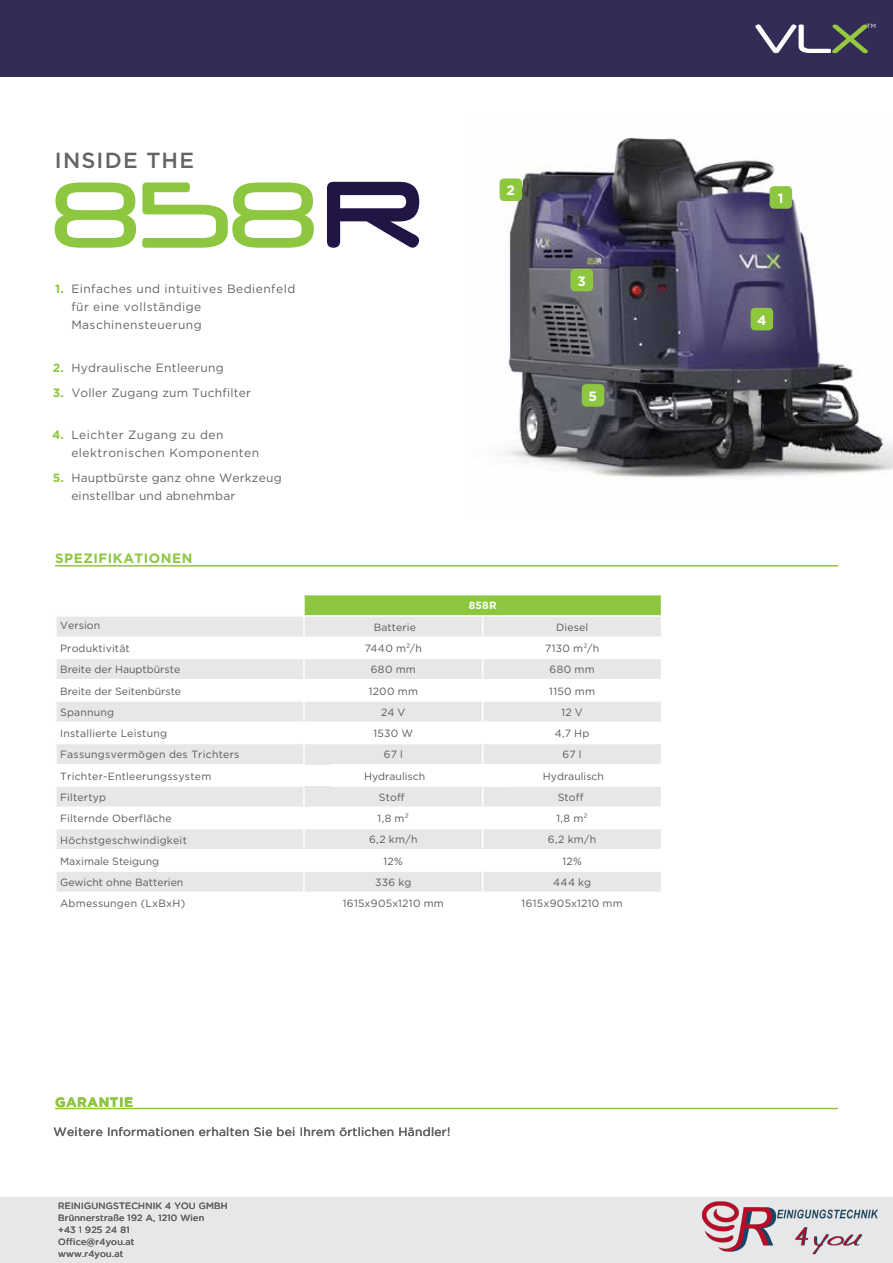
<style>
.page{position:relative;width:893px;height:1263px;background:#fff}
.page>*{position:absolute;margin:0;border:0;box-sizing:border-box;transform-origin:0 0}
.t1{font:225px "Fraulein";color:#201545}
.t2{font:90px "Neuropol";color:#8dc63f}
.t3{font:500 21.9px "Gotham";letter-spacing:.055em;color:#636466}
.t4{font:700 13.5px "Gotham";letter-spacing:.04em;color:#8dc63f}
.t5{font:700 13.5px "Gotham";color:#fff}
.t6{font:12px/18px "Gotham";letter-spacing:.04em;color:#636466}
.t7{font:12px "Gotham";letter-spacing:.025em;color:#646363}
.t8{font:12px/18px "Gotham";letter-spacing:.015em;color:#636466}
.t9{font:12px "Gotham";letter-spacing:.02em;color:#636466}
.t10{font:10.5px/21.3px "Gotham";letter-spacing:.02em;color:#58595b}
.t11{font:10.5px "Gotham";color:#58595b}
.t12{font:700 10.5px "Gotham";color:#fff}
.t13{font:9px/12px "Gotham";letter-spacing:.025em;color:#646363}
.t14{font:6px "Gotham";color:#fff}
.s1{font-weight:700;color:#8dc63f}
</style>
<div class="page">
<img style="left:499px;top:138px;width:394px;height:340px">
<div style="left:0;top:1198px;width:893px;height:65px;background:#e6e7e8"></div>
<hr style="left:55px;top:1108px;width:783px;height:1px;background:#8dc63f">
<div style="left:0;top:0;width:893px;height:76px;background:#342b56"></div>
<svg style="left:755px;top:24px;width:113px;height:29px"></svg>
<hr style="left:55px;top:565px;width:783px;height:2px;background:#8dc63f">
<div style="left:304px;top:595px;width:357px;height:21px;background:#8dc63f"></div>
<svg style="left:57px;top:617px;width:604px;height:274px;fill:#e6e7e8"></svg>
<svg style="left:303px;top:617px;width:2px;height:19px"></svg>
<hr style="left:55px;top:636px;width:249px;height:2px;background:#fff">
<hr style="left:303px;top:638px;width:2px;height:20px;background:#fff">
<hr style="left:55px;top:658px;width:249px;height:1px;background:#fff">
<hr style="left:304px;top:658px;width:179px;height:1px;background:#fff">
<hr style="left:303px;top:659px;width:2px;height:20px;background:#fff">
<hr style="left:483px;top:658px;width:179px;height:1px;background:#fff">
<hr style="left:55px;top:679px;width:249px;height:1px;background:#fff">
<hr style="left:304px;top:679px;width:179px;height:1px;background:#fff">
<hr style="left:303px;top:680px;width:2px;height:20px;background:#fff">
<hr style="left:483px;top:679px;width:179px;height:1px;background:#fff">
<hr style="left:55px;top:700px;width:249px;height:2px;background:#fff">
<hr style="left:304px;top:700px;width:179px;height:2px;background:#fff">
<svg style="left:303px;top:702px;width:2px;height:19px"></svg>
<hr style="left:483px;top:700px;width:179px;height:2px;background:#fff">
<hr style="left:55px;top:721px;width:249px;height:2px;background:#fff">
<hr style="left:304px;top:721px;width:179px;height:2px;background:#fff">
<hr style="left:303px;top:723px;width:2px;height:20px;background:#fff">
<hr style="left:483px;top:721px;width:179px;height:2px;background:#fff">
<hr style="left:55px;top:743px;width:249px;height:1px;background:#fff">
<hr style="left:304px;top:743px;width:179px;height:1px;background:#fff">
<hr style="left:303px;top:744px;width:2px;height:20px;background:#fff">
<hr style="left:483px;top:743px;width:179px;height:1px;background:#fff">
<hr style="left:55px;top:764px;width:249px;height:1px;background:#fff">
<hr style="left:330px;top:764px;width:179px;height:1px;background:#fff">
<svg style="left:330px;top:765px;width:1px;height:20px"></svg>
<hr style="left:483px;top:764px;width:179px;height:1px;background:#fff">
<hr style="left:508px;top:765px;width:2px;height:20px;background:#fff">
<hr style="left:55px;top:785px;width:249px;height:2px;background:#fff">
<hr style="left:330px;top:785px;width:179px;height:2px;background:#fff">
<svg style="left:303px;top:787px;width:2px;height:19px"></svg>
<hr style="left:483px;top:785px;width:179px;height:2px;background:#fff">
<hr style="left:55px;top:806px;width:249px;height:2px;background:#fff">
<hr style="left:304px;top:806px;width:179px;height:2px;background:#fff">
<hr style="left:303px;top:808px;width:2px;height:20px;background:#fff">
<hr style="left:483px;top:806px;width:179px;height:2px;background:#fff">
<hr style="left:55px;top:828px;width:249px;height:1px;background:#fff">
<hr style="left:304px;top:828px;width:179px;height:1px;background:#fff">
<hr style="left:303px;top:829px;width:2px;height:20px;background:#fff">
<hr style="left:483px;top:828px;width:179px;height:1px;background:#fff">
<hr style="left:55px;top:849px;width:249px;height:1px;background:#fff">
<hr style="left:304px;top:849px;width:179px;height:1px;background:#fff">
<hr style="left:303px;top:850px;width:2px;height:20px;background:#fff">
<hr style="left:483px;top:849px;width:179px;height:1px;background:#fff">
<hr style="left:55px;top:870px;width:249px;height:2px;background:#fff">
<hr style="left:304px;top:870px;width:179px;height:2px;background:#fff">
<svg style="left:303px;top:872px;width:2px;height:19px"></svg>
<hr style="left:483px;top:870px;width:179px;height:2px;background:#fff">
<svg style="left:482px;top:787px;width:1px;height:104px"></svg>
<svg style="left:482px;top:617px;width:1px;height:147px"></svg>
<hr style="left:304px;top:636px;width:179px;height:2px;background:#fff">
<hr style="left:483px;top:636px;width:179px;height:2px;background:#fff">
<hr style="left:303px;top:595px;width:2px;height:20px;background:#fff">
<hr style="left:304px;top:615px;width:179px;height:2px;background:#fff">
<hr style="left:483px;top:615px;width:179px;height:2px;background:#fff">
<div style="left:500px;top:178px;width:22px;height:23px;background:#8dc63f;border-radius:5px"></div>
<div style="left:570px;top:269px;width:23px;height:22px;background:#8dc63f;border-radius:5px"></div>
<div style="left:582px;top:384px;width:22px;height:23px;background:#8dc63f;border-radius:5px"></div>
<div style="left:751px;top:308px;width:22px;height:22px;background:#8dc63f;border-radius:5px"></div>
<div style="left:769px;top:186px;width:23px;height:23px;background:#8dc63f;border-radius:5px"></div>
<img style="left:689px;top:1197px;width:204px;height:58px">
<h3 class="t3" style="left:55px;top:146px;width:141px">INSIDE THE</h3>
<h2 class="t2" style="left:53px;top:159px;width:265px">858</h2>
<p class="t6" style="left:55px;top:280px;width:242px"><span class="s1">1.</span> Einfaches und intuitives Bedienfeld</p>
<p class="t6" style="left:71px;top:297px;width:132px">für eine vollständige<br>Maschinensteuerung</p>
<p class="t6" style="left:53px;top:358px;width:172px"><span class="s1">2.</span> Hydraulische Entleerung</p>
<p class="t9" style="left:53px;top:385px;width:200px"><span class="s1">3.</span> Voller Zugang zum Tuchfilter</p>
<p class="t6" style="left:71px;top:426px;width:189px;text-indent:-19px"><span class="s1">4.</span> Leichter Zugang zu den elektronischen Komponenten</p>
<p class="t8" style="left:71px;top:468px;width:212px;text-indent:-19px"><span class="s1">5.</span> Hauptbürste ganz ohne Werkzeug einstellbar und abnehmbar</p>
<h1 class="t1" style="left:316px;top:38px;width:105px">R</h1>
<p class="t5" style="left:506px;top:182px;width:10px">2</p>
<p class="t5" style="left:577px;top:272px;width:10px">3</p>
<p class="t5" style="left:589px;top:387px;width:10px">5</p>
<p class="t4" style="left:55px;top:550px;width:139px">SPEZIFIKATIONEN</p>
<p class="t10" style="left:60px;top:614px;width:42px">Version</p>
<p class="t10" style="left:60px;top:637px;width:181px">Produktivität<br>Breite der Hauptbürste<br>Breite der Seitenbürste<br>Spannung<br>Installierte Leistung<br>Fassungsvermögen des Trichters<br>Trichter-Entleerungssystem<br>Filtertyp<br>Filternde Oberfläche<br>Höchstgeschwindigkeit<br>Maximale Steigung<br>Gewicht ohne Batterien<br>Abmessungen (LxBxH)</p>
<p class="t12" style="left:469px;top:599px;width:29px">858R</p>
<p class="t10" style="left:374px;top:616px;width:44px">Batterie</p>
<p class="t10" style="left:556px;top:616px;width:33px">Diesel</p>
<p class="t10" style="left:365px;top:637px;width:59px">7440 m²/h</p>
<p class="t10" style="left:545px;top:637px;width:56px">7130 m²/h</p>
<p class="t10" style="left:371px;top:659px;width:47px">680 mm</p>
<p class="t10" style="left:550px;top:659px;width:47px">680 mm</p>
<p class="t10" style="left:369px;top:680px;width:51px">1200 mm</p>
<p class="t10" style="left:549px;top:680px;width:47px">1150 mm</p>
<p class="t10" style="left:381px;top:701px;width:26px">24 V</p>
<p class="t10" style="left:561px;top:701px;width:23px">12 V</p>
<p class="t10" style="left:373px;top:722px;width:41px">1530 W</p>
<p class="t10" style="left:555px;top:722px;width:36px">4,7 Hp</p>
<p class="t10" style="left:384px;top:744px;width:21px">67 l</p>
<p class="t10" style="left:563px;top:744px;width:21px">67 l</p>
<p class="t11" style="left:364px;top:769px;width:63px">Hydraulisch</p>
<p class="t11" style="left:543px;top:769px;width:63px">Hydraulisch</p>
<p class="t10" style="left:379px;top:786px;width:27px">Stoff</p>
<p class="t10" style="left:558px;top:786px;width:27px">Stoff</p>
<p class="t10" style="left:378px;top:807px;width:33px">1,8 m²</p>
<p class="t10" style="left:556px;top:807px;width:33px">1,8 m²</p>
<p class="t10" style="left:369px;top:829px;width:50px">6,2 km/h</p>
<p class="t10" style="left:548px;top:829px;width:50px">6,2 km/h</p>
<p class="t10" style="left:384px;top:850px;width:21px">12%</p>
<p class="t10" style="left:562px;top:850px;width:21px">12%</p>
<p class="t10" style="left:375px;top:871px;width:38px">336 kg</p>
<p class="t10" style="left:553px;top:871px;width:40px">444 kg</p>
<p class="t10" style="left:343px;top:892px;width:103px">1615x905x1210 mm</p>
<p class="t10" style="left:521px;top:892px;width:103px">1615x905x1210 mm</p>
<p class="t4" style="left:55px;top:1094px;width:80px">GARANTIE</p>
<p class="t7" style="left:54px;top:1124px;width:398px">Weitere Informationen erhalten Sie bei Ihrem örtlichen Händler!</p>
<p class="t13" style="left:58px;top:1200px;width:171px">REINIGUNGSTECHNIK 4 YOU GMBH<br>Brünnerstraße 192 A, 1210 Wien<br>+43 1 925 24 81<br>Office@r4you.at<br>www.r4you.at</p>
<p class="t5" style="left:778px;top:189px;width:7px">1</p>
<p class="t5" style="left:757px;top:311px;width:11px">4</p>
<p class="t14" style="left:867px;top:22px;width:11px">TM</p>
</div>
